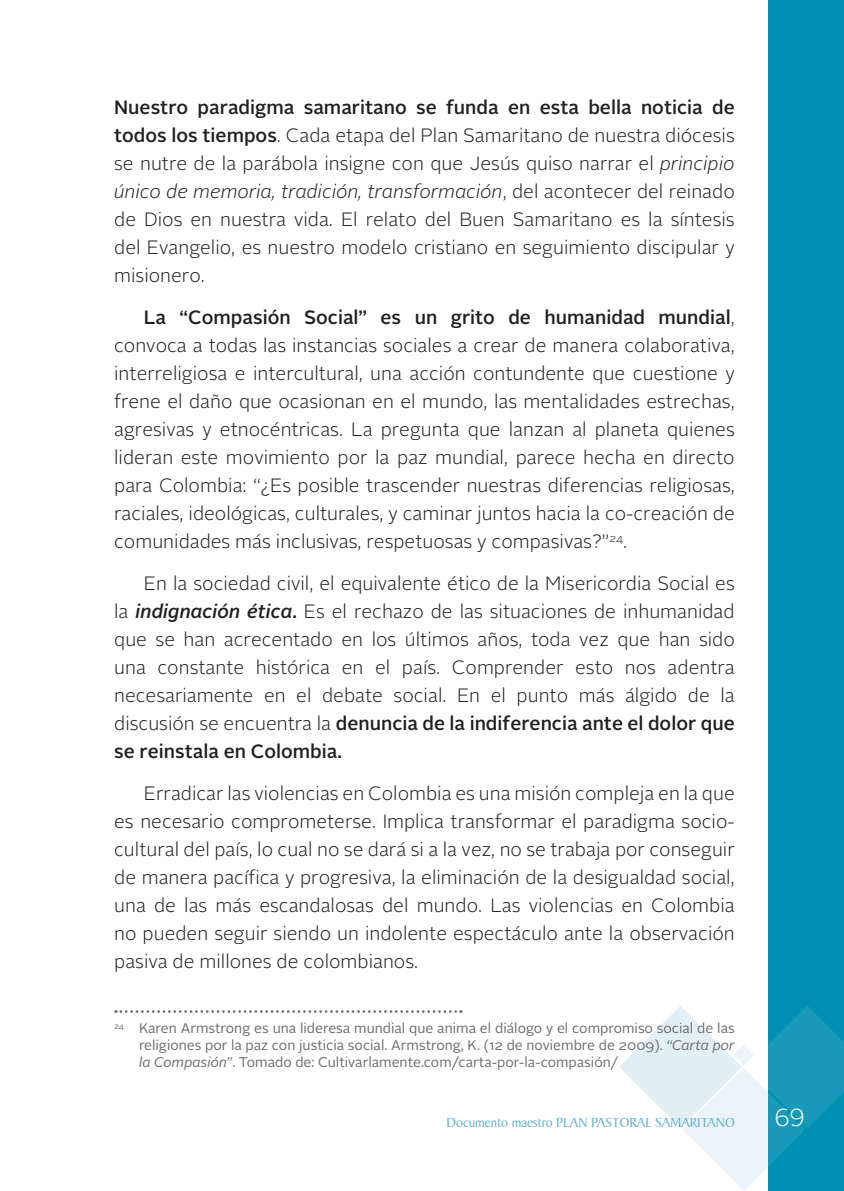
<style>
.page{position:relative;width:844px;height:1191px;background:#fff}
.page>*{position:absolute;margin:0;border:0;box-sizing:border-box;transform-origin:0 0}
.t1{font:300 24.5px "Alright Sans";color:#fff}
.CUERPO_DE_TEXTO{font:300 19.25px/28px "Alright Sans";color:#231f20;text-align:justify}
.PIE_DE_PAG{font:14px/16.8px "Alright Sans";color:#6c6d70;text-align:justify}
.t2{font:14px "Baker Signet BT";color:#5fb1cb}
.s1{font-weight:500}
.s2{font-style:italic}
.s3{font-weight:500;font-style:italic}
</style>
<div class="page">
<div style="left:768px;top:0;width:75px;height:1191px;background:#0090b3"></div>
<svg style="left:619px;top:1006px;width:224px;height:185px"></svg>
<svg style="left:115px;top:1010px;width:346px;height:2px"></svg>
<p class="CUERPO_DE_TEXTO" style="left:114px;top:93px;width:622px"><span class="s1">Nuestro paradigma samaritano se funda en esta bella noticia de todos los tiempos</span>. Cada etapa del Plan Samaritano de nuestra diócesis se nutre de la parábola insigne con que Jesús quiso narrar el <span class="s2">principio único de memoria, tradición, transformación</span>, del acontecer del reinado de Dios en nuestra vida. El relato del Buen Samaritano es la síntesis del Evangelio, es nuestro modelo cristiano en seguimiento discipular y misionero.</p>
<p class="CUERPO_DE_TEXTO" style="left:114px;top:303px;width:622px;text-indent:30px"><span class="s1">La “Compasión Social” es un grito de humanidad mundial</span>, convoca a todas las instancias sociales a crear de manera colaborativa, interreligiosa e intercultural, una acción contundente que cuestione y frene el daño que ocasionan en el mundo, las mentalidades estrechas, agresivas y etnocéntricas. La pregunta que lanzan al planeta quienes lideran este movimiento por la paz mundial, parece hecha en directo para Colombia: “¿Es posible trascender nuestras diferencias religiosas, raciales, ideológicas, culturales, y caminar juntos hacia la co-creación de comunidades más inclusivas, respetuosas y compasivas?”<sup>24</sup>.</p>
<p class="CUERPO_DE_TEXTO" style="left:114px;top:569px;width:622px;text-indent:30px">En la sociedad civil, el equivalente ético de la Misericordia Social es la <span class="s3">indignación ética</span><span class="s1">.</span> Es el rechazo de las situaciones de inhumanidad que se han acrecentado en los últimos años, toda vez que han sido una constante histórica en el país. Comprender esto nos adentra necesariamente en el debate social. En el punto más álgido de la discusión se encuentra la <span class="s1">denuncia de la indiferencia ante el dolor que se reinstala en Colombia.</span></p>
<p class="CUERPO_DE_TEXTO" style="left:114px;top:779px;width:622px;text-indent:30px">Erradicar las violencias en Colombia es una misión compleja en la que es necesario comprometerse. Implica transformar el paradigma socio&shy;cultural del país, lo cual no se dará si a la vez, no se trabaja por conseguir de manera pacífica y progresiva, la eliminación de la desigualdad social, una de las más escandalosas del mundo. Las violencias en Colombia no pueden seguir siendo un indolente espectáculo ante la observación pasiva de millones de colombianos.</p>
<p class="PIE_DE_PAG" style="left:139px;top:1020px;width:597px;text-indent:-25px"><sup>24</sup> Karen Armstrong es una lideresa mundial que anima el diálogo y el compromiso social de las religiones por la paz con justicia social. Armstrong, K. (12 de noviembre de 2009). <span class="s2">“Carta por la Compasión”</span>. Tomado de: Cultivarlamente.com/carta-por-la-compasión/</p>
<p class="t2" style="left:446px;top:1113px;width:289px">Documento maestro PLAN PASTORAL SAMARITANO</p>
<p class="t1" style="left:774px;top:1101px;width:32px">69</p>
</div>
